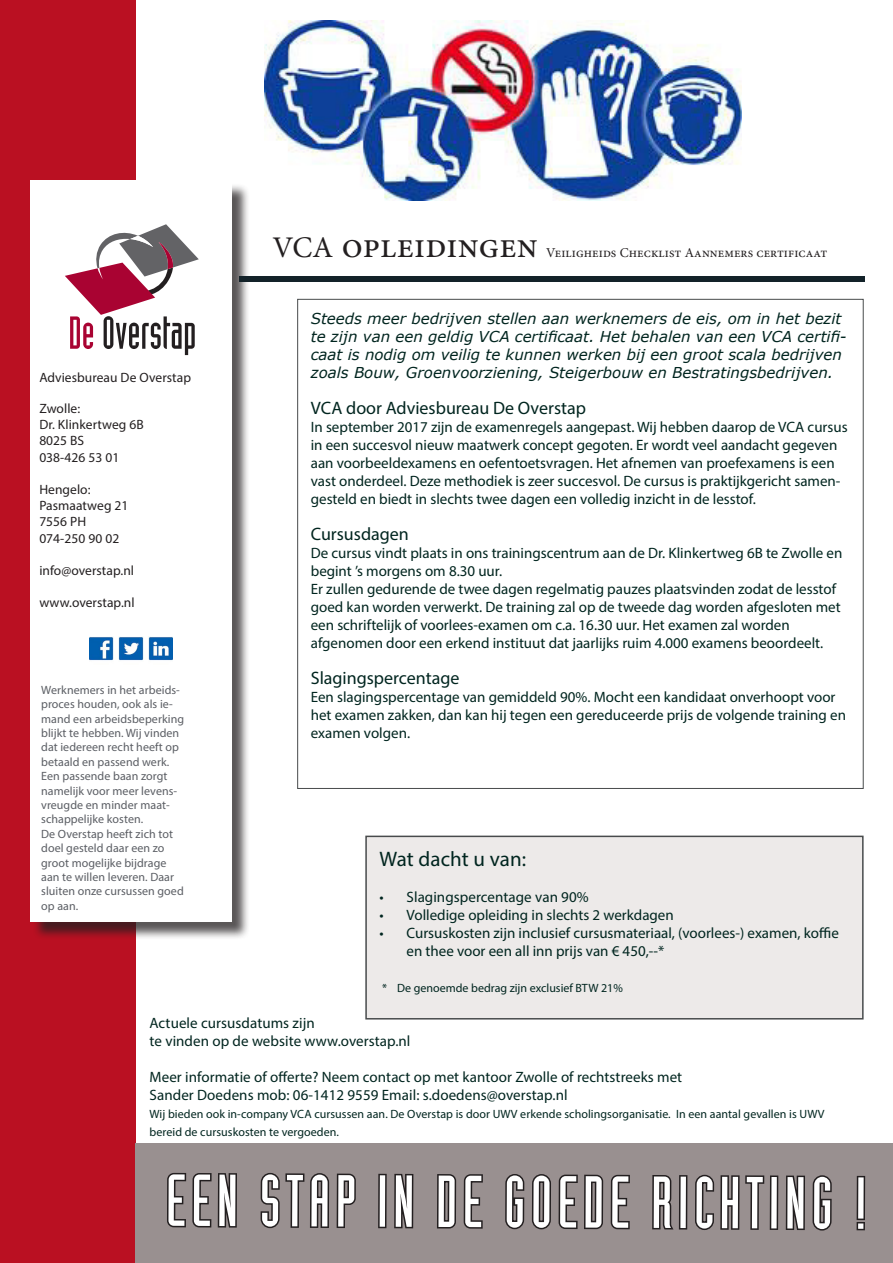
<style>
.page{position:relative;width:893px;height:1263px;background:#fff}
.page>*{position:absolute;margin:0;border:0;box-sizing:border-box;transform-origin:0 0}
.t1{font:72px "Industria LT Std Solid";letter-spacing:.07em;color:#fff}
.t2{font:36px "Minion Pro";letter-spacing:.005em;color:#231f20}
.t3{font:21px "Myriad Pro";letter-spacing:.005em;color:#00251f}
.t4{font:18px "Myriad Pro";color:#00251f}
.t5{font:15px/18px "Myriad Pro";color:#00251f}
.t6{font:italic 15px/18px "Verdana";color:#00251f}
.t7{font:13.5px "Myriad Pro";letter-spacing:.005em;color:#231f20}
.t8{font:13.5px "Minion Pro";letter-spacing:.005em;color:#231f20}
.t9{font:12px/14.4px "Myriad Pro";letter-spacing:.005em;color:#5b5e64}
.t10{font:12px/18px "Myriad Pro";letter-spacing:.005em;color:#00251f}
.s1{font-size:30px}
</style>
<div class="page">
<div style="left:0;top:0;width:136px;height:1263px;background:#ba1022"></div>
<div style="left:136px;top:1144px;width:757px;height:119px;background:#999090"></div>
<svg style="left:167px;top:1172px;width:70px;height:56px"></svg>
<svg style="left:259px;top:20px;width:98px;height:1209px"></svg>
<div style="left:378px;top:1174px;width:9px;height:54px;border:3px solid #231f20"></div>
<svg style="left:394px;top:1173px;width:20px;height:56px"></svg>
<svg style="left:435px;top:20px;width:49px;height:1209px"></svg>
<svg style="left:504px;top:20px;width:127px;height:1210px"></svg>
<svg style="left:652px;top:1175px;width:22px;height:55px"></svg>
<div style="left:679px;top:1175px;width:8px;height:54px;border:3px solid #231f20"></div>
<svg style="left:695px;top:1174px;width:70px;height:56px"></svg>
<div style="left:770px;top:1175px;width:8px;height:55px;border:3px solid #231f20"></div>
<svg style="left:785px;top:1175px;width:47px;height:56px"></svg>
<svg style="left:856px;top:1175px;width:10px;height:56px"></svg>
<div style="left:32px;top:183px;width:219px;height:758px;background:#231f20;opacity:.75"></div>
<div style="left:30px;top:181px;width:202px;height:741px;background:#fff"></div>
<svg style="left:65px;top:224px;width:134px;height:131px"></svg>
<div style="left:239px;top:276px;width:625px;height:6px;background:#132229"></div>
<img style="left:89px;top:636px;width:83px;height:25px">
<div style="left:366px;top:836px;width:497px;height:183px;background:#edeae9"></div>
<div style="left:365px;top:836px;width:499px;height:183px;border:2px solid #484b4c"></div>
<img style="left:264px;top:21px;width:477px;height:180px">
<p class="t7" style="left:39px;top:370px;width:153px">Adviesbureau De Overstap</p>
<p class="t7" style="left:39px;top:400px;width:42px">Zwolle:</p>
<p class="t7" style="left:39px;top:416px;width:106px">Dr. Klinkertweg 6B</p>
<p class="t7" style="left:39px;top:433px;width:46px">8025 BS</p>
<p class="t7" style="left:39px;top:449px;width:81px">038-426 53 01</p>
<p class="t7" style="left:39px;top:481px;width:53px">Hengelo:</p>
<p class="t7" style="left:39px;top:497px;width:91px">Pasmaatweg 21</p>
<p class="t7" style="left:39px;top:514px;width:48px">7556 PH</p>
<p class="t7" style="left:39px;top:530px;width:81px">074-250 90 02</p>
<p class="t7" style="left:39px;top:562px;width:96px">info@overstap.nl</p>
<p class="t7" style="left:39px;top:595px;width:97px">www.overstap.nl</p>
<p class="t9" style="left:41px;top:682px;width:145px">Werknemers in het arbeids&shy;proces houden, ook als ie&shy;mand een arbeidsbeperking blijkt te hebben. Wij vinden dat iedereen recht heeft op betaald en passend werk.<br>Een passende baan zorgt namelijk voor meer levens&shy;vreugde en minder maat&shy;schappelijke kosten.<br>De Overstap heeft zich tot doel gesteld daar een zo groot mogelijke bijdrage aan te willen leveren. Daar sluiten onze cursussen goed op aan.</p>
<p class="t2" style="left:272px;top:221px;width:267px"><span class="s1">VCA</span> opleidingen</p>
<p class="t8" style="left:546px;top:244px;width:282px">Veiligheids Checklist Aannemers certificaat</p>
<p class="t6" style="left:311px;top:310px;width:537px">Steeds meer bedrijven stellen aan werknemers de eis, om in het bezit te zijn van een geldig VCA certificaat. Het behalen van een VCA certifi&shy;caat is nodig om veilig te kunnen werken bij een groot scala bedrijven zoals Bouw, Groenvoorziening, Steigerbouw en Bestratingsbedrijven.</p>
<p class="t4" style="left:311px;top:397px;width:277px">VCA door Adviesbureau De Overstap</p>
<p class="t5" style="left:311px;top:418px;width:538px">In september 2017 zijn de examenregels aangepast. Wij hebben daarop de VCA cursus in een succesvol nieuw maatwerk concept gegoten. Er wordt veel aandacht gegeven aan voorbeeldexamens en oefentoetsvragen. Het afnemen van proefexamens is een vast onderdeel. Deze methodiek is zeer succesvol. De cursus is praktijkgericht samen&shy;gesteld en biedt in slechts twee dagen een volledig inzicht in de lesstof.</p>
<p class="t4" style="left:311px;top:523px;width:100px">Cursusdagen</p>
<p class="t5" style="left:311px;top:544px;width:533px">De cursus vindt plaats in ons trainingscentrum aan de Dr. Klinkertweg 6B te Zwolle en begint ’s morgens om 8.30 uur.</p>
<p class="t5" style="left:311px;top:580px;width:531px">Er zullen gedurende de twee dagen regelmatig pauzes plaatsvinden zodat de lesstof goed kan worden verwerkt. De training zal op de tweede dag worden afgesloten met een schriftelijk of voorlees-examen om c.a. 16.30 uur. Het examen zal worden</p>
<p class="t5" style="left:311px;top:634px;width:514px">afgenomen door een erkend instituut dat jaarlijks ruim 4.000 examens beoordeelt.</p>
<p class="t4" style="left:311px;top:667px;width:150px">Slagingspercentage</p>
<p class="t5" style="left:311px;top:688px;width:537px">Een slagingspercentage van gemiddeld 90%. Mocht een kandidaat onverhoopt voor het examen zakken, dan kan hij tegen een gereduceerde prijs de volgende training en examen volgen.</p>
<p class="t3" style="left:380px;top:846px;width:148px">Wat dacht u van:</p>
<p class="t5" style="left:380px;top:888px;width:211px">• Slagingspercentage van 90%</p>
<p class="t5" style="left:380px;top:906px;width:296px">• Volledige opleiding in slechts 2 werkdagen</p>
<p class="t5" style="left:407px;top:924px;width:434px;text-indent:-27px">• Cursuskosten zijn inclusief cursusmateriaal, (voorlees-) examen, koffie en thee voor een all inn prijs van € 450,--*</p>
<p class="t10" style="left:382px;top:979px;width:242px">* De genoemde bedrag zijn exclusief BTW 21%</p>
<p class="t5" style="left:150px;top:1013px;width:167px">Actuele cursusdatums zijn</p>
<p class="t5" style="left:150px;top:1031px;width:262px">te vinden op de website www.overstap.nl</p>
<p class="t5" style="left:150px;top:1067px;width:534px">Meer informatie of offerte? Neem contact op met kantoor Zwolle of rechtstreeks met</p>
<p class="t5" style="left:150px;top:1085px;width:419px">Sander Doedens mob: 06-1412 9559 Email: s.doedens@overstap.nl</p>
<p class="t10" style="left:150px;top:1104px;width:676px">Wij bieden ook in-company VCA cursussen aan. De Overstap is door UWV erkende scholingsorganisatie. In een aantal gevallen is UWV bereid de cursuskosten te vergoeden.</p>
<p class="t1" style="left:166px;top:1162px;width:703px">EEN STAP IN DE GOEDE RICHTING !</p>
</div>
